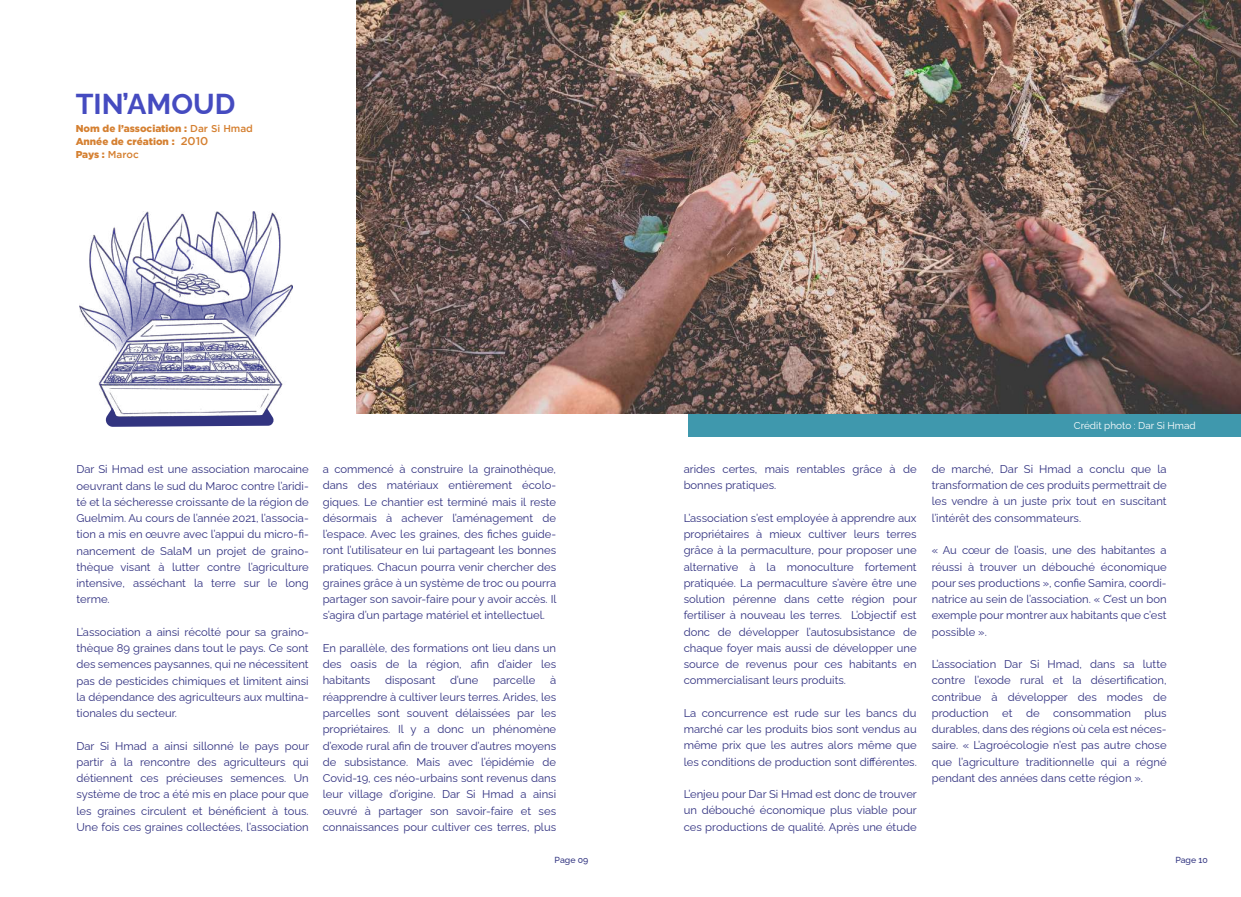
<style>
.page{position:relative;width:1241px;height:897px;background:#fff}
.page>*{position:absolute;margin:0;border:0;box-sizing:border-box;transform-origin:0 0}
.t1{font:100 28.75px "Raleway";color:#454bc0}
.t2{font:100 11.25px/16.2px "Raleway";color:#313180;text-align:justify}
.t3{font:900 10px/12.5px "Gotham";color:#d58031}
.t4{font:100 10px "Raleway";color:#fff}
.t5{font:100 8.75px "Raleway";color:#323581}
.s1{font-weight:500}
.s2{font-weight:500;font-size:11.25px}
</style>
<div class="page">
<div style="left:688px;top:64px;width:552px;height:373px;background:#3f98ad"></div>
<img style="left:356px;top:1px;width:884px;height:413px">
<img style="left:80px;top:212px;width:213px;height:196px">
<svg style="left:105px;top:408px;width:169px;height:19px"></svg>
<h1 class="t1" style="left:76px;top:81px;width:161px">TIN’AMOUD</h1>
<p class="t3" style="left:76px;top:122px;width:179px">Nom de l’association : <span class="s1">Dar Si Hmad<br></span>Année de création : <span class="s2">2010<br></span>Pays : <span class="s1">Maroc</span></p>
<p class="t2" style="left:76px;top:460px;width:234px">Dar Si Hmad est une association marocaine oeuvrant dans le sud du Maroc contre l’aridi&shy;té et la sécheresse croissante de la région de Guelmim. Au cours de l’année 2021, l’associa&shy;tion a mis en œuvre avec l’appui du micro-fi&shy;nancement de SalaM un projet de graino&shy;thèque visant à lutter contre l’agriculture intensive, asséchant la terre sur le long terme.</p>
<p class="t2" style="left:76px;top:622px;width:234px">L’association a ainsi récolté pour sa graino&shy;thèque 89 graines dans tout le pays. Ce sont des semences paysannes, qui ne nécessitent pas de pesticides chimiques et limitent ainsi la dépendance des agriculteurs aux multina&shy;tionales du secteur.</p>
<p class="t2" style="left:76px;top:736px;width:234px">Dar Si Hmad a ainsi sillonné le pays pour partir à la rencontre des agriculteurs qui détiennent ces précieuses semences. Un système de troc a été mis en place pour que les graines circulent et bénéficient à tous.<br>Une fois ces graines collectées, l’association</p>
<p class="t2" style="left:322px;top:460px;width:235px">a commencé à construire la grainothèque, dans des matériaux entièrement écolo&shy;giques. Le chantier est terminé mais il reste désormais à achever l’aménagement de l’espace. Avec les graines, des fiches guide&shy;ront l’utilisateur en lui partageant les bonnes pratiques. Chacun pourra venir chercher des graines grâce à un système de troc ou pourra partager son savoir-faire pour y avoir accès. Il s’agira d’un partage matériel et intellectuel.</p>
<p class="t2" style="left:322px;top:638px;width:235px">En parallèle, des formations ont lieu dans un des oasis de la région, afin d’aider les habitants</p>
<p class="t2" style="left:322px;top:671px;width:235px;text-indent:227px">à réapprendre à cultiver leurs terres. Arides, les parcelles sont souvent délaissées par les propriétaires. Il y a donc un phénomène d’exode rural afin de trouver d’autres moyens de subsistance. Mais avec l’épidémie de Covid-19, ces néo-urbains sont revenus dans leur village d’origine. Dar Si Hmad a ainsi œuvré à partager son savoir-faire et ses connaissances pour cultiver ces terres, plus</p>
<p class="t2" style="left:385px;top:671px;width:52px">disposant</p>
<p class="t2" style="left:450px;top:671px;width:30px">d’une</p>
<p class="t2" style="left:493px;top:671px;width:44px">parcelle</p>
<p class="t2" style="left:683px;top:459px;width:234px">arides certes, mais rentables grâce à de bonnes pratiques.</p>
<p class="t2" style="left:683px;top:508px;width:235px">L’association s’est employée à apprendre aux propriétaires à mieux cultiver leurs terres grâce à la permaculture, pour proposer une alternative à la monoculture fortement pratiquée. La permaculture s’avère être une solution pérenne dans cette région pour fertiliser à nouveau les terres. L’objectif est donc de développer l’autosubsistance de chaque foyer mais aussi de développer une source de revenus pour ces habitants en commercialisant leurs produits.</p>
<p class="t2" style="left:683px;top:703px;width:235px">La concurrence est rude sur les bancs du marché car les produits bios sont vendus au même prix que les autres alors même que les conditions de production sont différentes.</p>
<p class="t2" style="left:683px;top:784px;width:235px">L’enjeu pour Dar Si Hmad est donc de trouver un débouché économique plus viable pour ces productions de qualité. Après une étude</p>
<p class="t4" style="left:1073px;top:418px;width:123px">Crédit photo : Dar Si Hmad</p>
<p class="t2" style="left:931px;top:459px;width:236px">de marché, Dar Si Hmad a conclu que la transformation de ces produits permettrait de les vendre à un juste prix tout en suscitant l’intérêt des consommateurs.</p>
<p class="t2" style="left:931px;top:541px;width:236px">« Au cœur de l’oasis, une des habitantes a réussi à trouver un débouché économique pour ses productions », confie Samira, coordi&shy;natrice au sein de l’association. « C’est un bon exemple pour montrer aux habitants que c’est possible ».</p>
<p class="t2" style="left:931px;top:654px;width:236px">L’association Dar Si Hmad, dans sa lutte contre l’exode rural et la désertification, contribue à développer des modes de production et de consommation plus durables, dans des régions où cela est néces&shy;saire. « L’agroécologie n’est pas autre chose que l’agriculture traditionnelle qui a régné pendant des années dans cette région ».</p>
<p class="t5" style="left:554px;top:852px;width:35px">Page 09</p>
<p class="t5" style="left:1175px;top:853px;width:34px">Page 10</p>
</div>
